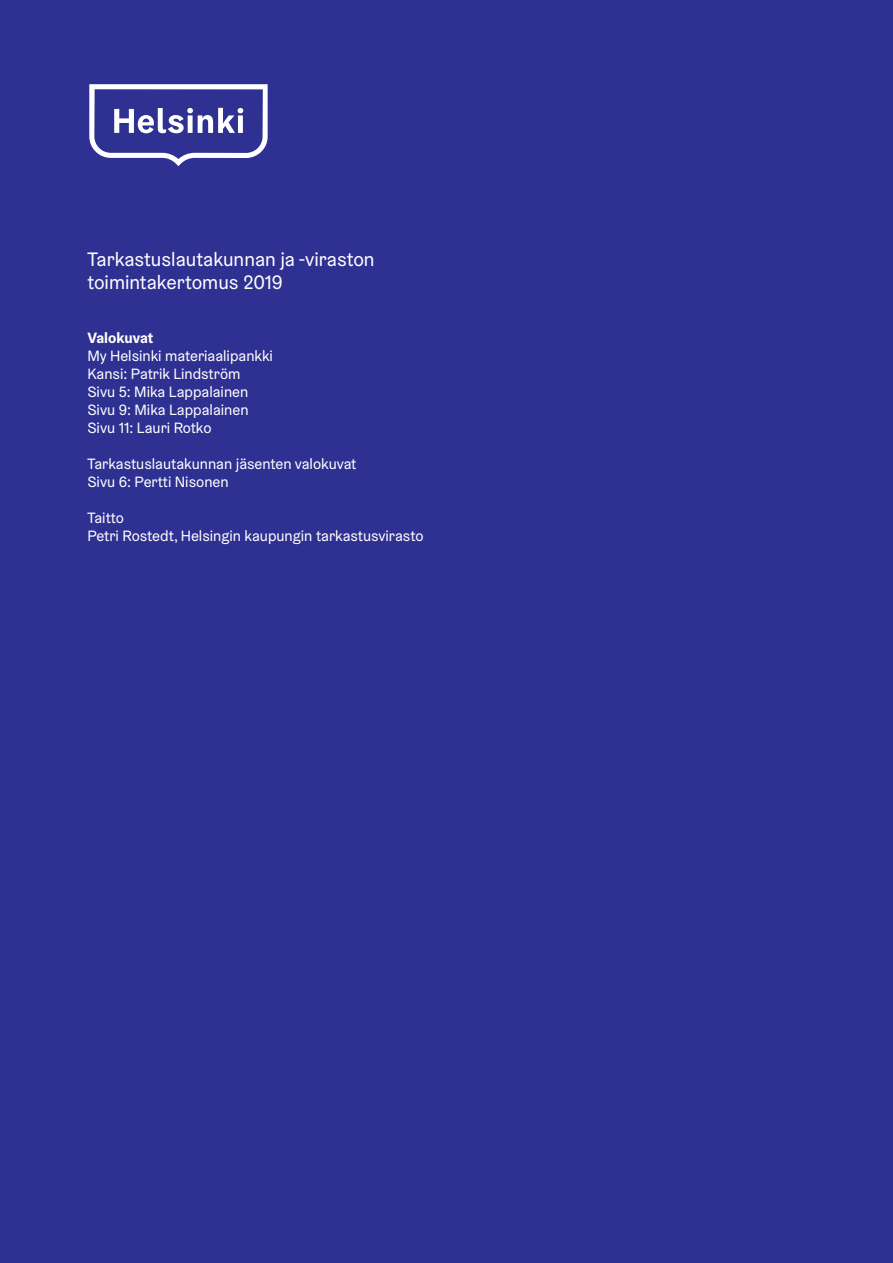
<style>
.page{position:relative;width:893px;height:1263px;background:#2e3092}
.page>*{position:absolute;margin:0;border:0;box-sizing:border-box;transform-origin:0 0}
.t1{font:19.5px/23.4px "Helsinki Grotesk";color:#fff}
.t2{font:15px/18px "Helsinki Grotesk";color:#fff}
.t3{font:700 15px "Helsinki Grotesk";color:#fff}
</style>
<div class="page">
<svg style="left:89px;top:84px;width:179px;height:82px"></svg>
<h1 class="t1" style="left:87px;top:247px;width:289px">Tarkastuslautakunnan ja -viraston toimintakertomus 2019</h1>
<p class="t3" style="left:87px;top:328px;width:67px">Valokuvat</p>
<p class="t2" style="left:87px;top:346px;width:187px">My Helsinki materiaalipankki<br>Kansi: Patrik Lindström<br>Sivu 5: Mika Lappalainen<br>Sivu 9: Mika Lappalainen<br>Sivu 11: Lauri Rotko</p>
<p class="t2" style="left:87px;top:454px;width:271px">Tarkastuslautakunnan jäsenten valokuvat<br>Sivu 6: Pertti Nisonen</p>
<p class="t2" style="left:87px;top:508px;width:338px">Taitto<br>Petri Rostedt, Helsingin kaupungin tarkastusvirasto</p>
</div>
